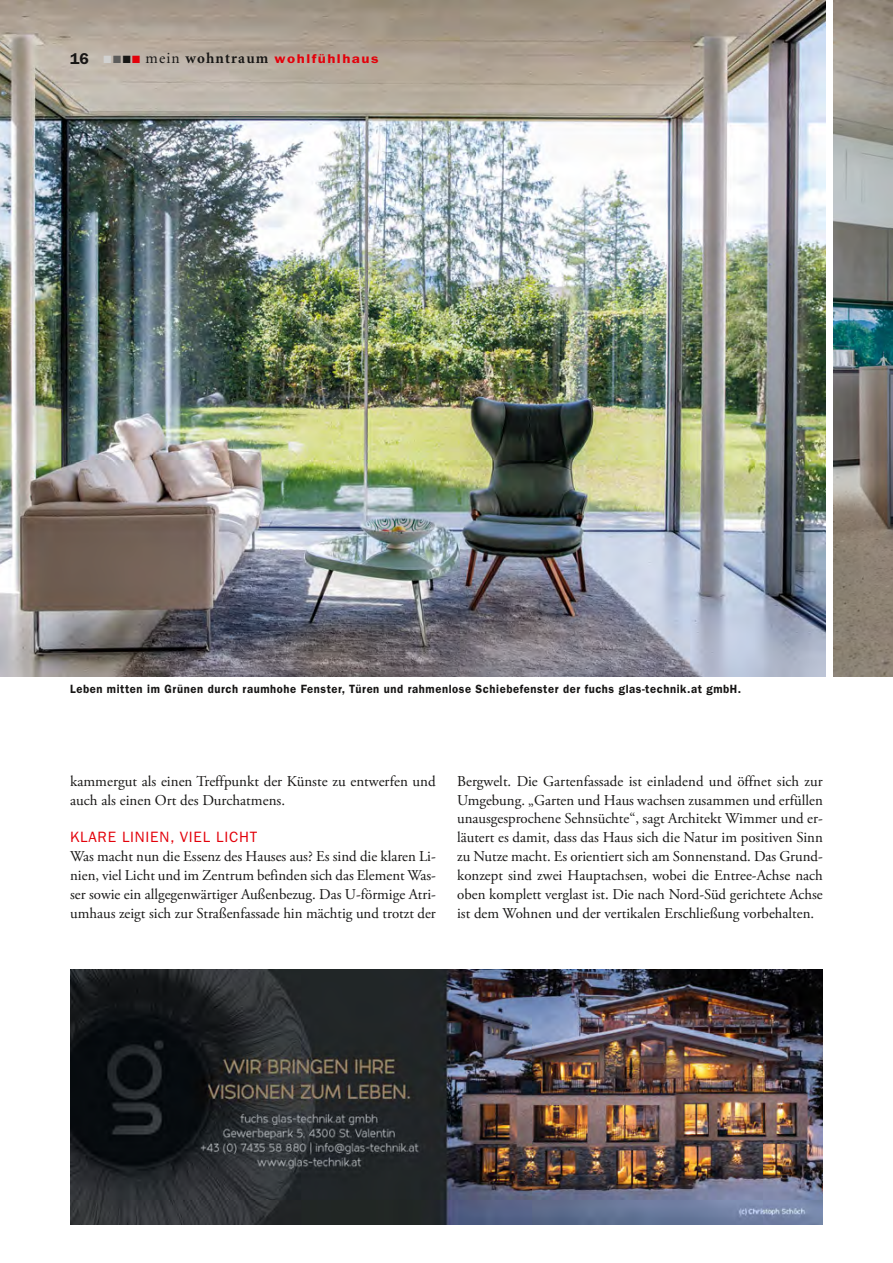
<style>
.page{position:relative;width:893px;height:1263px;background:#fff}
.page>*{position:absolute;margin:0;border:0;box-sizing:border-box;transform-origin:0 0}
.t1{font:600 15.75px "ITC Franklin Gothic Std";color:#171615}
.t2{font:15px/18.9px "Adobe Garamond Pro";color:#171615;text-align:justify}
.t3{font:15px "ITC Franklin Gothic Std";letter-spacing:.05em;color:#e3000a}
.t4{font:600 12.75px "ITC Franklin Gothic Std";letter-spacing:.1em;color:#e3000a;scale:1.18 1}
.t5{font:600 12px "ITC Franklin Gothic Std";letter-spacing:.05em;color:#171615;scale:.94 1}
.s1{font-family:"Zipf Dingbits";font-weight:400;font-size:10.5px;color:#d1d1d0}
.s2{font-family:"Zipf Dingbits";font-weight:400;font-size:10.5px;color:#5d5c5b}
.s3{font-family:"Zipf Dingbits";font-weight:400;font-size:10.5px;color:#171615}
.s4{font-family:"Zipf Dingbits";font-weight:400;font-size:10.5px}
.s5{font-family:"Minion";font-weight:400;font-size:15px;color:#171615}
.s6{font-family:"Minion";font-weight:700;font-size:15px;color:#171615}
</style>
<div class="page">
<img style="left:0;top:0;width:825px;height:677px">
<img style="left:834px;top:0;width:59px;height:677px">
<img style="left:70px;top:969px;width:753px;height:256px">
<p class="t1" style="left:70px;top:53px;width:20px">16</p>
<p class="t4" style="left:104px;top:54px;width:235px"><span class="s1">N</span><span class="s2">N</span><span class="s3">N</span><span class="s4">N</span> <span class="s5">mein</span> <span class="s6">wohntraum</span> wohlfühlhaus</p>
<p class="t5" style="left:70px;top:685px;width:715px">Leben mitten im Grünen durch raumhohe Fenster, Türen und rahmenlose Schiebefenster der fuchs glas-technik.at gmbH.</p>
<p class="t2" style="left:70px;top:773px;width:367px">kammergut als einen Treffpunkt der Künste zu entwerfen und auch als einen Ort des Durchatmens.</p>
<p class="t3" style="left:70px;top:832px;width:189px">KLARE LINIEN, VIEL LICHT</p>
<p class="t2" style="left:70px;top:848px;width:367px">Was macht nun die Essenz des Hauses aus? Es sind die klaren Li&shy;nien, viel Licht und im Zentrum befinden sich das Element Was&shy;ser sowie ein allgegenwärtiger Außenbezug. Das U-förmige Atri&shy;umhaus zeigt sich zur Straßenfassade hin mächtig und trotzt der</p>
<p class="t2" style="left:457px;top:773px;width:367px">Bergwelt. Die Gartenfassade ist einladend und öffnet sich zur Umgebung. „Garten und Haus wachsen zusammen und erfüllen unausgesprochene Sehnsüchte“, sagt Architekt Wimmer und er&shy;läutert es damit, dass das Haus sich die Natur im positiven Sinn zu Nutze macht. Es orientiert sich am Sonnenstand. Das Grund&shy;konzept sind zwei Hauptachsen, wobei die Entree-Achse nach oben komplett verglast ist. Die nach Nord-Süd gerichtete Achse ist dem Wohnen und der vertikalen Erschließung vorbehalten.</p>
</div>
